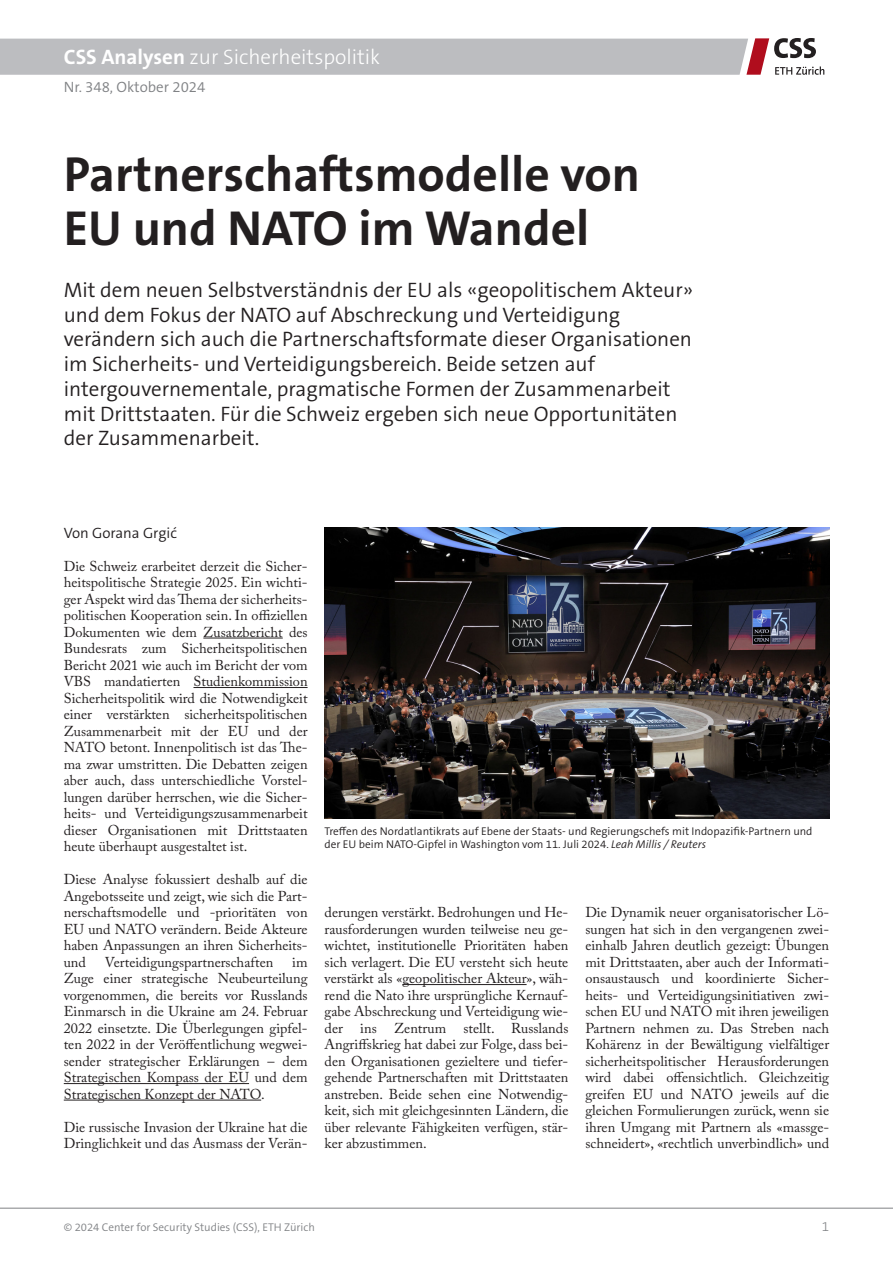
<style>
.page{position:relative;width:893px;height:1263px;background:#fff}
.page>*{position:absolute;margin:0;border:0;box-sizing:border-box;transform-origin:0 0}
.Titel_de{font:700 49.5px/54px "The Sans B W7";color:#231f20}
.Lead_de{font:300 21px/24.8px "The Sans B W4";color:#231f20}
.t1{font:300 21px "The Sans B W3";color:#fff}
.t2{font:300 15px "The Sans B W4";color:#808285}
.t3{font:300 15px "The Sans B W4";color:#231f20}
.Text_de{font:14.25px/16.5px "Adobe Caslon Pro";color:#231f20;text-align:justify}
.t4{font:300 13.5px "The Sans B W3";color:#808285}
.Bildlegende_de{font:300 11.25px/13.2px "The Sans B W4";color:#231f20}
.t5{font:300 11.25px "The Sans B W4";color:#808285}
.s1{font-family:"The Sans B W7";font-weight:700}
.s2{font-style:italic}
</style>
<div class="page">
<hr style="left:0;top:1208px;width:893px;height:1px;background:#808285">
<svg style="left:0;top:38px;width:824px;height:37px;background:#bebcbf"></svg>
<hr style="left:203px;top:638px;width:80px;height:1px;background:#231f20">
<hr style="left:193px;top:687px;width:115px;height:1px;background:#231f20">
<hr style="left:64px;top:1083px;width:185px;height:1px;background:#231f20">
<hr style="left:64px;top:1100px;width:197px;height:1px;background:#231f20">
<hr style="left:402px;top:984px;width:125px;height:1px;background:#231f20">
<img style="left:325px;top:527px;width:504px;height:291px">
<h2 class="t1" style="left:64px;top:44px;width:318px"><span class="s1">CSS Analysen</span> zur Sicherheitspolitik</h2>
<p class="t2" style="left:64px;top:77px;width:143px">Nr. 348, Oktober 2024</p>
<p class="Titel_de" style="left:64px;top:148px;width:578px">Partnerschaftsmodelle von<br>EU und NATO im Wandel</p>
<p class="Lead_de" style="left:64px;top:277px;width:631px">Mit dem neuen Selbstverständnis der EU als «geopolitischem Akteur» und dem Fokus der NATO auf Abschreckung und Verteidigung verändern sich auch die Partnerschaftsformate dieser Organisationen im Sicherheits- und Verteidigungsbereich. Beide setzen auf intergouvernementale, pragmatische Formen der Zusammenarbeit mit Drittstaaten. Für die Schweiz ergeben sich neue Opportunitäten der Zusammenarbeit.</p>
<p class="t3" style="left:64px;top:523px;width:115px">Von Gorana Grgić</p>
<p class="Text_de" style="left:64px;top:557px;width:245px">Die Schweiz erarbeitet derzeit die Sicher&shy;heitspolitische Strategie 2025. Ein wichti&shy;ger Aspekt wird das Thema der sicherheits&shy;politischen Kooperation sein. In offiziellen Dokumenten wie dem Zusatzbericht des Bundesrats zum Sicherheitspolitischen Bericht 2021 wie auch im Bericht der vom VBS mandatierten Studienkommission Sicherheitspolitik wird die Notwendigkeit einer verstärkten sicherheitspolitischen Zusammenarbeit mit der EU und der NATO betont. Innenpolitisch ist das The&shy;ma zwar umstritten. Die Debatten zeigen aber auch, dass unterschiedliche Vorstel&shy;lungen darüber herrschen, wie die Sicher&shy;heits- und Verteidigungszusammenarbeit dieser Organisationen mit Drittstaaten heute überhaupt ausgestaltet ist.</p>
<p class="Text_de" style="left:64px;top:871px;width:245px">Diese Analyse fokussiert deshalb auf die Angebotsseite und zeigt, wie sich die Part&shy;nerschaftsmodelle und -prioritäten von EU und NATO verändern. Beide Akteure haben Anpassungen an ihren Sicherheits&shy;und</p>
<p class="Text_de" style="left:105px;top:953px;width:170px">Verteidigungspartnerschaften</p>
<p class="Text_de" style="left:64px;top:953px;width:245px;text-indent:228px">im Zuge einer strategische Neubeurteilung vorgenommen, die bereits vor Russlands Einmarsch in die Ukraine am 24. Februar 2022 einsetzte. Die Überlegungen gipfel&shy;ten 2022 in der Veröffentlichung wegwei&shy;sender strategischer Erklärungen – dem Strategischen Kompass der EU und dem Strategischen Konzept der NATO.</p>
<p class="Text_de" style="left:64px;top:1118px;width:245px">Die russische Invasion der Ukraine hat die<br>Dringlichkeit und das Ausmass der Verän-</p>
<p class="Bildlegende_de" style="left:325px;top:824px;width:489px">Treffen des Nordatlantikrats auf Ebene der Staats- und Regierungschefs mit Indopazifik-Partnern und der EU beim NATO-Gipfel in Washington vom 11. Juli 2024. <span class="s2">Leah Millis / Reuters</span></p>
<p class="Text_de" style="left:325px;top:904px;width:245px">derungen verstärkt. Bedrohungen und He&shy;rausforderungen wurden teilweise neu ge&shy;wichtet, institutionelle Prioritäten haben sich verlagert. Die EU versteht sich heute verstärkt als «geopolitischer Akteur», wäh&shy;rend die Nato ihre ursprüngliche Kernauf&shy;gabe Abschreckung und Verteidigung wie&shy;der ins Zentrum stellt. Russlands Angriffskrieg hat dabei zur Folge, dass bei&shy;den Organisationen gezieltere und tiefer&shy;gehende Partnerschaften mit Drittstaaten anstreben. Beide sehen eine Notwendig&shy;keit, sich mit gleichgesinnten Ländern, die über relevante Fähigkeiten verfügen, stär&shy;ker abzustimmen.</p>
<p class="Text_de" style="left:585px;top:904px;width:245px">Die Dynamik neuer organisatorischer Lö&shy;sungen hat sich in den vergangenen zwei&shy;einhalb Jahren deutlich gezeigt: Übungen mit Drittstaaten, aber auch der Informati&shy;onsaustausch und koordinierte Sicher&shy;heits- und Verteidigungsinitiativen zwi&shy;schen EU und NATO mit ihren jeweiligen Partnern nehmen zu. Das Streben nach Kohärenz in der Bewältigung vielfältiger sicherheitspolitischer Herausforderungen wird dabei offensichtlich. Gleichzeitig greifen EU und NATO jeweils auf die gleichen Formulierungen zurück, wenn sie ihren Umgang mit Partnern als «massge&shy;schneidert», «rechtlich unverbindlich» und</p>
<p class="t5" style="left:64px;top:1220px;width:253px">© 2024 Center for Security Studies (CSS), ETH Zürich</p>
<p class="t4" style="left:822px;top:1217px;width:9px">1</p>
</div>
